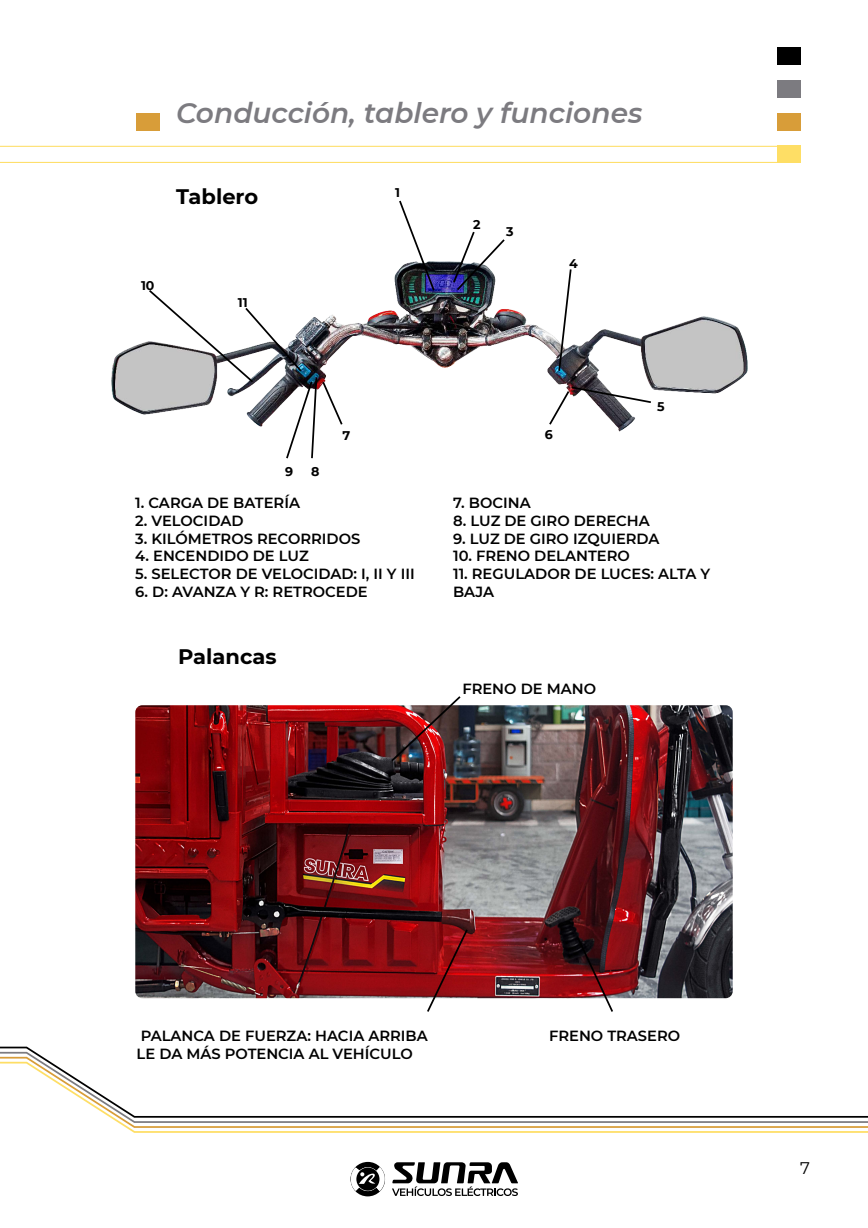
<style>
.page{position:relative;width:868px;height:1228px;background:#fff}
.page>*{position:absolute;margin:0;border:0;box-sizing:border-box;transform-origin:0 0}
.t1{font:italic 600 28px "Montserrat";color:#7c7b80}
.t2{font:700 21px "Montserrat";color:#000}
.t3{font:16.8px "Montserrat";color:#000}
.t4{font:600 14.7px/17.6px "Montserrat";color:#000}
.t5{font:700 12.6px "Montserrat";color:#000}
</style>
<div class="page">
<div style="left:777px;top:48px;width:23px;height:17px;background:#000"></div>
<div style="left:777px;top:80px;width:23px;height:18px;background:#7c7b80"></div>
<div style="left:777px;top:113px;width:23px;height:17px;background:#d89d39"></div>
<div style="left:777px;top:146px;width:23px;height:17px;background:#fede65"></div>
<svg style="left:0;top:1061px;width:868px;height:72px"></svg>
<svg style="left:392px;top:1162px;width:126px;height:34px"></svg>
<svg style="left:350px;top:1162px;width:35px;height:34px"></svg>
<div style="left:137px;top:113px;width:23px;height:17px;background:#d89d39"></div>
<hr style="left:0;top:146px;width:777px;height:1px;background:#fede65">
<hr style="left:0;top:162px;width:777px;height:1px;background:#fede65">
<img style="left:111px;top:261px;width:637px;height:171px">
<svg style="left:398px;top:200px;width:38px;height:92px"></svg>
<svg style="left:452px;top:231px;width:55px;height:61px"></svg>
<svg style="left:557px;top:267px;width:16px;height:106px"></svg>
<svg style="left:548px;top:385px;width:105px;height:42px"></svg>
<img style="left:135px;top:705px;width:598px;height:293px">
<img style="left:389px;top:696px;width:73px;height:67px">
<svg style="left:425px;top:927px;width:44px;height:85px;background:#a23439"></svg>
<svg style="left:575px;top:935px;width:40px;height:77px"></svg>
<svg style="left:147px;top:288px;width:197px;height:171px"></svg>
<h1 class="t1" style="left:176px;top:93px;width:468px">Conducción, tablero y funciones</h1>
<h2 class="t2" style="left:176px;top:181px;width:84px">Tablero</h2>
<p class="t5" style="left:395px;top:183px;width:6px">1</p>
<p class="t5" style="left:141px;top:277px;width:15px">10</p>
<p class="t5" style="left:238px;top:293px;width:11px">11</p>
<p class="t5" style="left:285px;top:463px;width:10px">9</p>
<p class="t5" style="left:311px;top:463px;width:10px">8</p>
<p class="t5" style="left:343px;top:426px;width:9px">7</p>
<p class="t4" style="left:135px;top:494px;width:166px">1. CARGA DE BATERÍA</p>
<p class="t4" style="left:135px;top:511px;width:110px">2. VELOCIDAD</p>
<p class="t4" style="left:135px;top:529px;width:227px">3. KILÓMETROS RECORRIDOS</p>
<p class="t4" style="left:135px;top:547px;width:175px">4. ENCENDIDO DE LUZ</p>
<p class="t4" style="left:135px;top:564px;width:281px">5. SELECTOR DE VELOCIDAD: I, II Y III</p>
<p class="t4" style="left:135px;top:582px;width:234px">6. D: AVANZA Y R: RETROCEDE</p>
<h2 class="t2" style="left:178px;top:642px;width:100px">Palancas</h2>
<p class="t5" style="left:473px;top:215px;width:9px">2</p>
<p class="t5" style="left:506px;top:223px;width:9px">3</p>
<p class="t5" style="left:569px;top:255px;width:10px">4</p>
<p class="t5" style="left:545px;top:426px;width:10px">6</p>
<p class="t5" style="left:657px;top:397px;width:9px">5</p>
<p class="t4" style="left:453px;top:494px;width:79px">7. BOCINA</p>
<p class="t4" style="left:453px;top:511px;width:198px">8. LUZ DE GIRO DERECHA</p>
<p class="t4" style="left:453px;top:529px;width:208px">9. LUZ DE GIRO IZQUIERDA</p>
<p class="t4" style="left:453px;top:547px;width:178px">10. FRENO DELANTERO</p>
<p class="t4" style="left:453px;top:564px;width:259px">11. REGULADOR DE LUCES: ALTA Y<br>BAJA</p>
<p class="t4" style="left:462px;top:679px;width:135px">FRENO DE MANO</p>
<p class="t4" style="left:137px;top:1026px;width:293px">PALANCA DE FUERZA: HACIA ARRIBA<br>LE DA MÁS POTENCIA AL VEHÍCULO</p>
<p class="t4" style="left:549px;top:1026px;width:133px">FRENO TRASERO</p>
<p class="t3" style="left:800px;top:1156px;width:11px">7</p>
</div>
